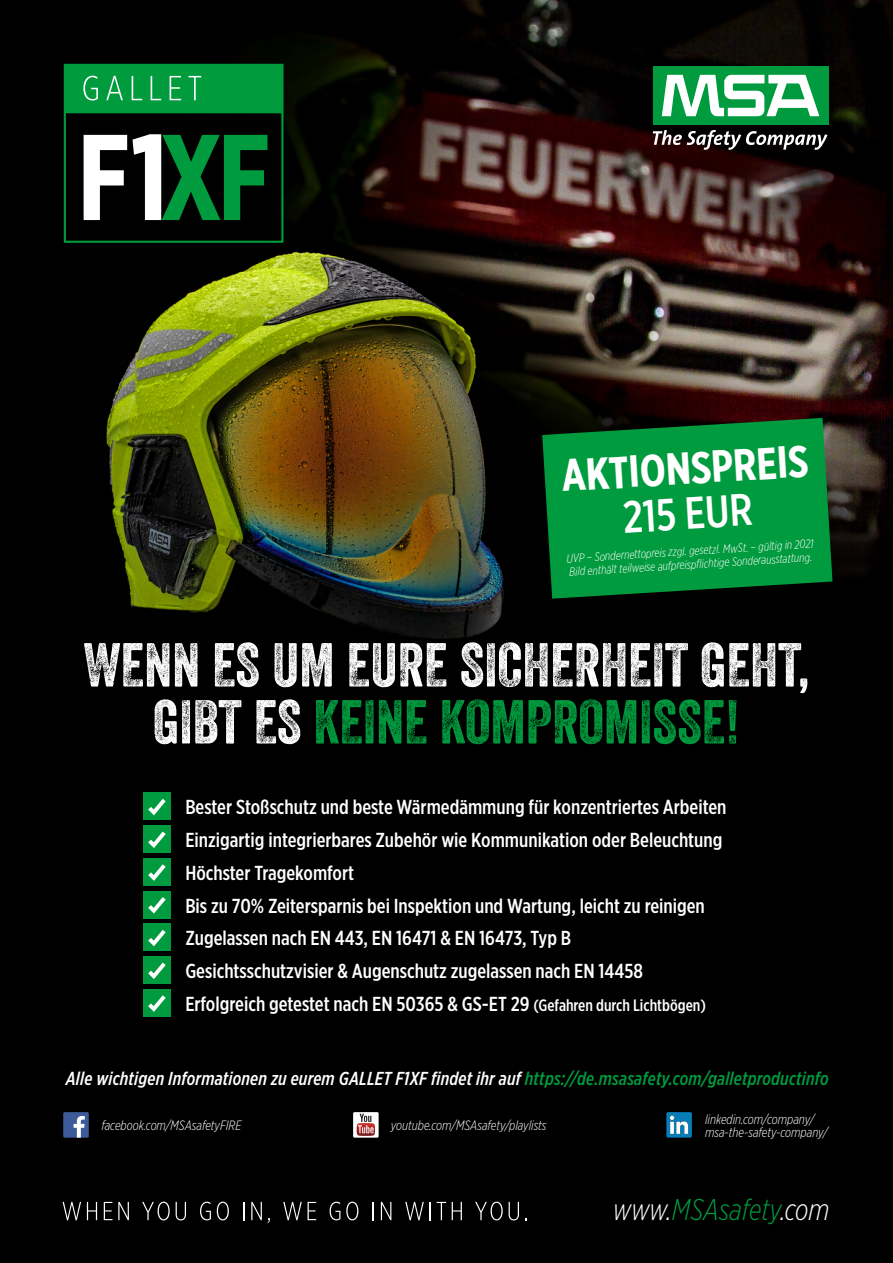
<style>
.page{position:relative;width:893px;height:1263px;background:#fff}
.page>*{position:absolute;margin:0;border:0;box-sizing:border-box;transform-origin:0 0}
.t1{font:60px/57px "Veneer Two";color:#fff;text-align:center}
.t2{font:700 45px "Gotham X Narrow";color:#fff}
.t3{font:500 45px "Gotham X Narrow";color:#fff}
.t4{font:italic 300 30px "Gotham X Narrow";letter-spacing:-.005em;color:#009b3e}
.t5{font:500 20.25px/32.7px "Gotham X Narrow";color:#fff}
.t6{font:italic 500 18.75px "Gotham X Narrow";letter-spacing:.01em;color:#fff}
.t7{font:italic 300 13.5px/13.5px "Gotham X Narrow";color:#fff}
.t8{font:italic 300 12px/13.5px "Gotham X Narrow";color:#fff}
.s1{color:#009b3e}
.s2{font-size:16.5px}
.s3{color:#000}
.s4{color:#fff}
</style>
<div class="page">
<img style="left:0;top:0;width:893px;height:1263px">
<div style="left:64px;top:64px;width:219px;height:179px;border:2px solid #009b3d"></div>
<div style="left:65px;top:65px;width:217px;height:48px;background:#009b3d"></div>
<div style="left:64px;top:64px;width:218px;height:49px;border:1px solid #009b3e"></div>
<svg style="left:83px;top:76px;width:15px;height:25px"></svg>
<svg style="left:106px;top:76px;width:17px;height:24px"></svg>
<svg style="left:132px;top:76px;width:10px;height:24px"></svg>
<svg style="left:151px;top:76px;width:10px;height:24px"></svg>
<svg style="left:170px;top:76px;width:11px;height:24px"></svg>
<svg style="left:188px;top:76px;width:13px;height:24px"></svg>
<svg style="left:84px;top:135px;width:43px;height:85px"></svg>
<svg style="left:133px;top:134px;width:134px;height:86px;background:#23633c"></svg>
<div style="left:653px;top:66px;width:175px;height:59px;background:#009b3e"></div>
<svg style="left:662px;top:75px;width:157px;height:41px"></svg>
<svg style="left:653px;top:130px;width:174px;height:20px"></svg>
<svg style="left:542px;top:418px;width:290px;height:181px;background:#018937"></svg>
<div style="left:143px;top:793px;width:28px;height:27px;background:#009b3e"></div>
<svg style="left:148px;top:798px;width:18px;height:18px"></svg>
<div style="left:143px;top:825px;width:28px;height:28px;background:#009b3e"></div>
<svg style="left:148px;top:831px;width:18px;height:17px"></svg>
<div style="left:143px;top:858px;width:28px;height:28px;background:#009b3e"></div>
<svg style="left:148px;top:864px;width:18px;height:17px"></svg>
<div style="left:143px;top:891px;width:28px;height:27px;background:#009b3e"></div>
<svg style="left:148px;top:897px;width:18px;height:17px"></svg>
<div style="left:143px;top:924px;width:28px;height:27px;background:#009b3e"></div>
<svg style="left:148px;top:930px;width:18px;height:17px"></svg>
<div style="left:143px;top:956px;width:28px;height:28px;background:#009b3e"></div>
<svg style="left:148px;top:962px;width:18px;height:17px"></svg>
<div style="left:143px;top:989px;width:28px;height:28px;background:#009b3e"></div>
<svg style="left:148px;top:995px;width:18px;height:17px"></svg>
<div style="left:63px;top:1112px;width:26px;height:26px;background:#3e5b99"></div>
<svg style="left:74px;top:1116px;width:11px;height:22px"></svg>
<div style="left:353px;top:1112px;width:26px;height:26px;background:#fff"></div>
<svg style="left:357px;top:1114px;width:18px;height:22px"></svg>
<svg style="left:666px;top:1112px;width:26px;height:26px"></svg>
<svg style="left:63px;top:1202px;width:18px;height:18px"></svg>
<svg style="left:87px;top:1202px;width:10px;height:18px"></svg>
<svg style="left:104px;top:1202px;width:8px;height:18px"></svg>
<svg style="left:118px;top:1202px;width:11px;height:18px"></svg>
<svg style="left:142px;top:1202px;width:28px;height:18px"></svg>
<svg style="left:176px;top:1202px;width:10px;height:18px"></svg>
<svg style="left:200px;top:1202px;width:11px;height:18px"></svg>
<svg style="left:217px;top:1202px;width:12px;height:18px"></svg>
<svg style="left:243px;top:1202px;width:1px;height:18px"></svg>
<svg style="left:251px;top:1202px;width:19px;height:21px"></svg>
<svg style="left:283px;top:1202px;width:19px;height:18px"></svg>
<svg style="left:308px;top:1202px;width:8px;height:18px"></svg>
<svg style="left:330px;top:1202px;width:10px;height:18px"></svg>
<svg style="left:346px;top:1202px;width:12px;height:18px"></svg>
<svg style="left:373px;top:1202px;width:1px;height:18px"></svg>
<svg style="left:381px;top:1202px;width:10px;height:18px"></svg>
<svg style="left:405px;top:1202px;width:19px;height:18px"></svg>
<svg style="left:430px;top:1202px;width:1px;height:18px"></svg>
<svg style="left:437px;top:1202px;width:9px;height:18px"></svg>
<svg style="left:452px;top:1202px;width:10px;height:18px"></svg>
<svg style="left:475px;top:1202px;width:28px;height:18px"></svg>
<svg style="left:509px;top:1202px;width:10px;height:18px"></svg>
<h2 class="t2" style="left:559px;top:449px;width:249px;rotate:-4deg">AKTIONSPREIS</h2>
<h2 class="t3" style="left:621px;top:490px;width:131px;rotate:-4deg">215 EUR</h2>
<p class="t8" style="left:566px;top:552px;width:249px;rotate:-4deg">UVP – Sondernettopreis zzgl. gesetzl. MwSt. – gültig in 2021<br>Bild enthält teilweise aufpreispfl ichtige Sonderausstattung.</p>
<h1 class="t1" style="left:84px;top:636px;width:727px">WENN ES UM EURE SICHERHEIT GEHT,<br>GIBT ES <span class="s1">KEINE KOMPROMISSE!</span></h1>
<p class="t5" style="left:185px;top:791px;width:543px">Bester Stoßschutz und beste Wärmedämmung für konzentriertes Arbeiten Einzigartig integrierbares Zubehör wie Kommunikation oder Beleuchtung Höchster Tragekomfort<br>Bis zu 70% Zeitersparnis bei Inspektion und Wartung, leicht zu reinigen Zugelassen nach EN 443, EN 16471 &amp; EN 16473, Typ B<br>Gesichtsschutzvisier &amp; Augenschutz zugelassen nach EN 14458<br>Erfolgreich getestet nach EN 50365 &amp; GS-ET 29 <span class="s2">(Gefahren durch Lichtbögen)</span></p>
<p class="t6" style="left:66px;top:1067px;width:764px">Alle wichtigen Informationen zu eurem GALLET F1XF findet ihr auf <span class="s1">https://de.msasafety.com/galletproductinfo</span></p>
<p class="t7" style="left:96px;top:1118px;width:148px"><span class="s3">S</span>facebook.com/MSAsafetyFIRE</p>
<p class="t7" style="left:385px;top:1118px;width:163px"><span class="s3">S</span>youtube.com/MSAsafety/playlists</p>
<p class="t7" style="left:705px;top:1112px;width:127px">linkedin.com/company/ msa-the-safety-company/</p>
<h3 class="t4" style="left:613px;top:1192px;width:218px"><span class="s4">www.</span>MSAsafety<span class="s4">.com</span></h3>
</div>
